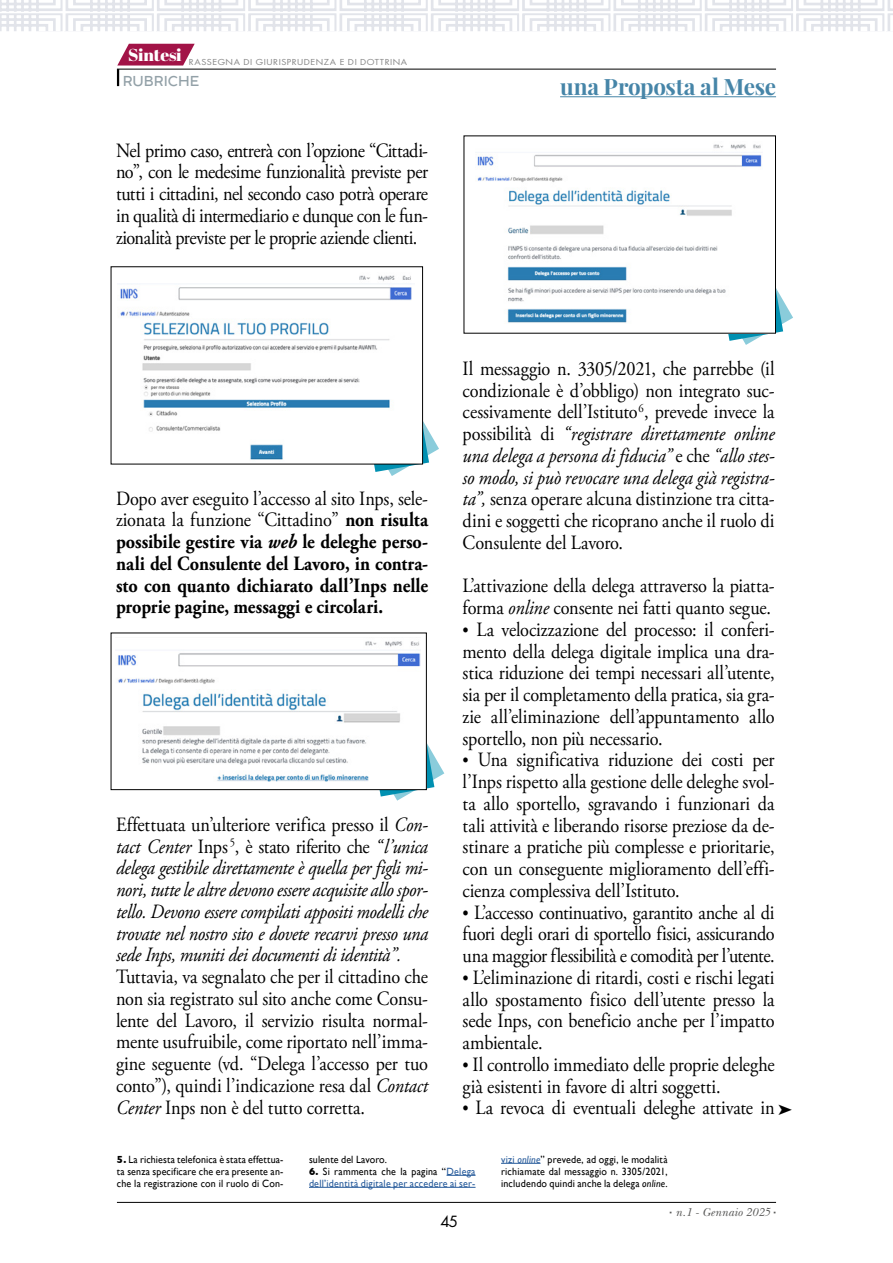
<style>
.page{position:relative;width:893px;height:1263px;background:#fff}
.page>*{position:absolute;margin:0;border:0;box-sizing:border-box;transform-origin:0 0}
.t1{font:700 22.5px "Playfair Display";letter-spacing:-.015em;color:#4685a8}
.t2{font:20.25px/21.8px "Adobe Garamond Pro";letter-spacing:-.01em;color:#000;text-align:justify;scale:.9 1}
.t3{font:italic 20.25px/21.8px "Adobe Garamond Pro";letter-spacing:-.02em;color:#000;text-align:justify;scale:.9 1}
.t4{font:700 20.25px/21.8px "Adobe Garamond Pro";color:#000;text-align:justify;scale:.9 1}
.t5{font:19.5px "Coco Sharp Trial";letter-spacing:.005em;color:#93a1a8}
.t6{font:17.25px "Abril Fatface";letter-spacing:-.015em;color:#fff}
.t7{font:15px "Futura";color:#000}
.t8{font:italic 12px "New Baskerville";letter-spacing:.01em;color:#575756}
.t9{font:10.5px/12px "Gill Sans";letter-spacing:.015em;color:#000;text-align:justify;scale:.95 1}
.t10{font:10.5px/12px "Gill Sans";letter-spacing:.02em;color:#275b9b;scale:.95 1}
.t11{font:7.95px "Futura";letter-spacing:.06em;color:#878787;scale:1.12 1}
.s1{font-weight:400}
.s2{font-style:italic}
.s3{font-style:normal}
.s4{font-size:18px}
.s5{font-weight:700}
.s6{font-weight:700;color:#000}
.s7{color:#000}
.s8{color:#275b9b}
.s9{font-style:italic;color:#275b9b}
.s10{font-family:"Georgia";font-weight:700;font-style:normal;font-size:7.5px}
</style>
<div class="page">
<svg style="left:0;top:0;width:893px;height:31px"></svg>
<hr style="left:117px;top:69px;width:659px;height:1px;background:#000">
<hr style="left:117px;top:1202px;width:659px;height:1px;background:#000">
<svg style="left:117px;top:44px;width:78px;height:42px"></svg>
<svg style="left:705px;top:288px;width:88px;height:57px"></svg>
<svg style="left:351px;top:379px;width:88px;height:97px"></svg>
<svg style="left:357px;top:743px;width:87px;height:58px"></svg>
<svg style="left:447px;top:1175px;width:29px;height:1px"></svg>
<hr style="left:309px;top:1187px;width:167px;height:1px;background:#275b9b">
<hr style="left:501px;top:1163px;width:39px;height:1px;background:#275b9b">
<hr style="left:560px;top:97px;width:216px;height:1px;background:#4685a8">
<div style="left:111px;top:267px;width:312px;height:197px;background:#fff"></div>
<img style="left:120px;top:275px;width:292px;height:185px">
<div style="left:464px;top:136px;width:311px;height:197px;background:#fff"></div>
<img style="left:477px;top:144px;width:285px;height:179px">
<div style="left:111px;top:633px;width:315px;height:157px;background:#fff"></div>
<img style="left:117px;top:641px;width:303px;height:141px">
<div style="left:111px;top:633px;width:316px;height:157px;border:1px solid #000"></div>
<p class="t6" style="left:128px;top:43px;width:55px">Sintesi</p>
<p class="t11" style="left:189px;top:57px;width:196px">RASSEGNA DI GIURISPRUDENZA E DI DOTTRINA</p>
<p class="t5" style="left:123px;top:68px;width:78px">rubriche</p>
<p class="t2" style="left:116px;top:140px;width:348px">Nel primo caso, entrerà con l’opzione “Cittadi&shy;no”, con le medesime funzionalità previste per tutti i cittadini, nel secondo caso potrà operare in qualità di intermediario e dunque con le fun&shy;zionalità previste per le proprie aziende clienti.</p>
<p class="t1" style="left:560px;top:72px;width:217px">una Proposta al Mese</p>
<p class="t4" style="left:116px;top:488px;width:348px"><span class="s1">Dopo aver eseguito l’accesso al sito Inps, sele&shy;zionata la funzione “Cittadino”</span> non risulta possibile gestire via <span class="s2">web</span> le deleghe perso&shy;nali del Consulente del Lavoro, in contra&shy;sto con quanto dichiarato dall’Inps nelle proprie pagine, messaggi e circolari.</p>
<p class="t3" style="left:116px;top:814px;width:348px"><span class="s3">Effettuata un’ulteriore verifica presso il</span> Con&shy;tact Center <span class="s3">Inps</span> <sup>5</sup><span class="s3">, è stato riferito che</span> “l’unica delega gestibile direttamente è quella per figli mi&shy;nori, tutte le altre devono essere acquisite allo spor&shy;tello. Devono essere compilati appositi modelli che trovate nel nostro sito e dovete recarvi presso una sede Inps, muniti dei documenti di identità”.</p>
<p class="t2" style="left:116px;top:967px;width:348px">Tuttavia, va segnalato che per il cittadino che non sia registrato sul sito anche come Consu&shy;lente del Lavoro, il servizio risulta normal&shy;mente usufruibile, come riportato nell’imma&shy;gine seguente (vd. “Delega l’accesso per tuo conto”), quindi l’indicazione resa dal <span class="s2">Contact Center</span> Inps non è del tutto corretta.</p>
<p class="t2" style="left:463px;top:358px;width:348px">Il messaggio n. 3305/2021, che parrebbe (il condizionale è d’obbligo) non integrato suc&shy;cessivamente dell’Istituto<sup>6</sup>, prevede invece la possibilità di <span class="s2">“registrare direttamente online una delega a persona di fiducia”</span> e che <span class="s2">“allo stes&shy;so modo, si può revocare una delega già registra&shy;ta”,</span> senza operare alcuna distinzione tra citta&shy;dini e soggetti che ricoprano anche il ruolo di Consulente del Lavoro.</p>
<p class="t2" style="left:463px;top:576px;width:348px">L’attivazione della delega attraverso la piatta&shy;forma <span class="s2">online</span> consente nei fatti quanto segue.</p>
<p class="t2" style="left:463px;top:619px;width:348px"><span class="s4">•</span> La velocizzazione del processo: il conferi&shy;mento della delega digitale implica una dra&shy;stica riduzione dei tempi necessari all’utente, sia per il completamento della pratica, sia gra&shy;zie all’eliminazione dell’appuntamento allo sportello, non più necessario.</p>
<p class="t2" style="left:463px;top:750px;width:348px"><span class="s4">•</span> Una significativa riduzione dei costi per l’Inps rispetto alla gestione delle deleghe svol&shy;ta allo sportello, sgravando i funzionari da tali attività e liberando risorse preziose da de&shy;stinare a pratiche più complesse e prioritarie, con un conseguente miglioramento dell’effi&shy;cienza complessiva dell’Istituto.</p>
<p class="t2" style="left:463px;top:902px;width:348px"><span class="s4">•</span> L’accesso continuativo, garantito anche al di fuori degli orari di sportello fisici, assicurando una maggior flessibilità e comodità per l’utente.</p>
<p class="t2" style="left:463px;top:967px;width:348px"><span class="s4">•</span> L’eliminazione di ritardi, costi e rischi legati allo spostamento fisico dell’utente presso la sede Inps, con beneficio anche per l’impatto ambientale.</p>
<p class="t2" style="left:463px;top:1054px;width:348px"><span class="s4">•</span> Il controllo immediato delle proprie deleghe già esistenti in favore di altri soggetti.</p>
<p class="t2" style="left:463px;top:1098px;width:348px"><span class="s4">•</span> La revoca di eventuali deleghe attivate in</p>
<p class="t9" style="left:117px;top:1153px;width:177px"><span class="s5">5.</span> La richiesta telefonica è stata effettua&shy;ta senza specificare che era presente an&shy;che la registrazione con il ruolo di Con-</p>
<p class="t9" style="left:309px;top:1153px;width:84px">sulente del Lavoro.</p>
<p class="t10" style="left:309px;top:1165px;width:177px"><span class="s6">6.</span> <span class="s7">Si rammenta che la pagina “</span>Delega dell’identità digitale per accedere ai ser-</p>
<p class="t7" style="left:441px;top:1211px;width:19px">45</p>
<p class="t9" style="left:501px;top:1153px;width:177px"><span class="s8">vizi</span> <span class="s9">online</span>” prevede, ad oggi, le modalità richiamate dal messaggio n. 3305/2021, includendo quindi anche la delega <span class="s2">online</span>.</p>
<p class="t8" style="left:669px;top:1205px;width:108px"><span class="s10">▪</span> n.1 - Gennaio 2025 <span class="s10">▪</span></p>
</div>
